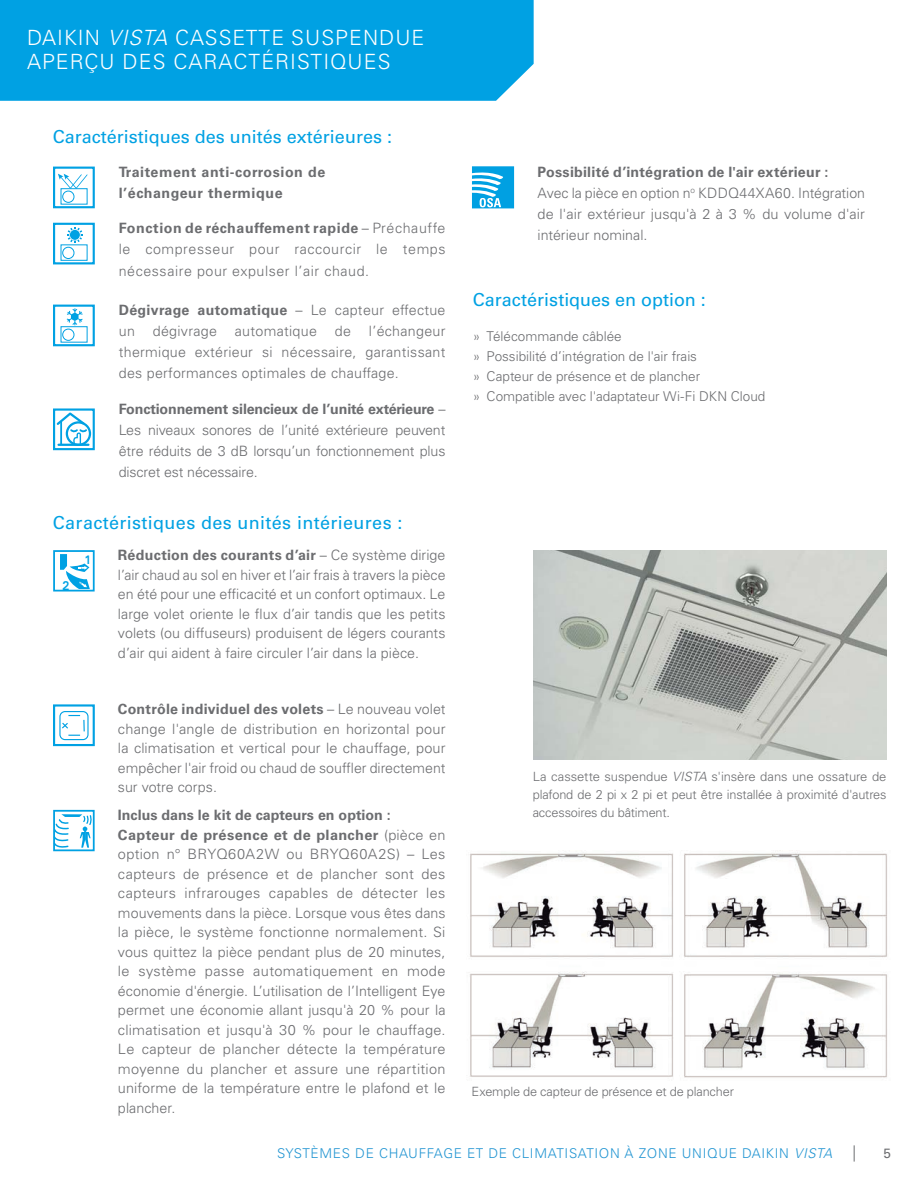
<style>
.page{position:relative;width:918px;height:1188px;background:#fff}
.page>*{position:absolute;margin:0;border:0;box-sizing:border-box;transform-origin:0 0}
.Title_Description{font:300 21px "Univers LT Pro 45";letter-spacing:.05em;color:#fff}
.Subhead_Level_2-blue{font:18px "Univers LT Pro 55 Roman";color:#00a1e3}
.Subhead_Level_2-blue-2{font:18px "Univers LT Pro 55 Roman";letter-spacing:.02em;color:#00a1e3}
.Body{font:300 14.25px/19.5px "Univers LT Pro 45";letter-spacing:.005em;color:#6c6d70;text-align:justify}
.Body-2{font:700 14.25px/21px "Univers LT Pro 65";letter-spacing:.02em;color:#6c6d70}
.Body-3{font:700 14.25px "Univers LT Pro 65";letter-spacing:.04em;color:#6c6d70}
.Body-4{font:700 14.25px "Univers LT Pro 65";color:#6c6d70}
.t1{font:300 13.5px "Univers LT Pro 45";color:#6c6d70}
.t2{font:300 13.5px "Univers LT Pro 45";letter-spacing:.05em;color:#2295d2}
.Pg{font:13.5px "Univers LT Pro 55 Roman";color:#6c6d70}
.Body-5{font:300 12.75px/18px "Univers LT Pro 45";letter-spacing:-.015em;color:#6c6d70;text-align:justify}
.t3{font:700 expanded 12.45px "Univers 63";color:#00a1e3;scale:.76 1}
.s1{font-style:italic}
.s2{font-family:"Univers LT Pro 65";font-weight:700}
.s3{font-family:"Univers LT Pro 45";font-weight:300}
</style>
<div class="page">
<svg style="left:854px;top:1145px;width:1px;height:17px"></svg>
<img style="left:534px;top:550px;width:352px;height:210px">
<img style="left:470px;top:851px;width:417px;height:227px">
<div style="left:53px;top:223px;width:42px;height:41px;border:2px solid #00a1e3"></div>
<div style="left:61px;top:244px;width:27px;height:17px;border:1px solid #00a1e3"></div>
<div style="left:62px;top:247px;width:12px;height:12px;border:1px solid #00a1e3;border-radius:50%"></div>
<svg style="left:67px;top:227px;width:16px;height:16px"></svg>
<div style="left:69px;top:229px;width:12px;height:12px;border:1px solid #fff;border-radius:50%"></div>
<div style="left:70px;top:230px;width:10px;height:10px;background:#00a1e3;border-radius:50%"></div>
<div style="left:53px;top:167px;width:42px;height:41px;border:2px solid #00a1e3"></div>
<div style="left:62px;top:191px;width:12px;height:12px;border:1px solid #00a1e3;border-radius:50%"></div>
<svg style="left:58px;top:174px;width:30px;height:15px"></svg>
<div style="left:53px;top:305px;width:42px;height:41px;border:2px solid #00a1e3"></div>
<div style="left:61px;top:326px;width:27px;height:17px;border:1px solid #00a1e3"></div>
<div style="left:62px;top:329px;width:12px;height:12px;border:1px solid #00a1e3;border-radius:50%"></div>
<svg style="left:66px;top:308px;width:17px;height:17px"></svg>
<div style="left:53px;top:408px;width:42px;height:42px;border:2px solid #00a1e3"></div>
<hr style="left:59px;top:444px;width:29px;height:2px;background:#00a1e3">
<div style="left:66px;top:421px;width:25px;height:25px;border:2px solid #00a1e3;border-radius:50%"></div>
<svg style="left:55px;top:414px;width:34px;height:31px"></svg>
<svg style="left:472px;top:166px;width:42px;height:42px"></svg>
<div style="left:53px;top:550px;width:42px;height:42px;border:2px solid #00a1e3"></div>
<svg style="left:60px;top:554px;width:30px;height:35px"></svg>
<div style="left:53px;top:704px;width:42px;height:42px;border:2px solid #00a1e3"></div>
<svg style="left:62px;top:715px;width:23px;height:21px"></svg>
<div style="left:59px;top:711px;width:30px;height:29px;border:1px solid #00a1e3;border-radius:5px"></div>
<div style="left:53px;top:810px;width:42px;height:41px;border:2px solid #00a1e3"></div>
<svg style="left:53px;top:814px;width:39px;height:35px"></svg>
<div style="left:0;top:0;width:534px;height:101px;background:#00a1e3"></div>
<p class="Title_Description" style="left:27px;top:24px;width:399px">DAIKIN <span class="s1">VISTA</span> CASSETTE SUSPENDUE</p>
<p class="Title_Description" style="left:27px;top:48px;width:365px">APERÇU DES CARACTÉRISTIQUES</p>
<p class="Subhead_Level_2-blue" style="left:53px;top:124px;width:341px">Caractéristiques des unités extérieures :</p>
<p class="Body-3" style="left:119px;top:162px;width:208px">Traitement anti-corrosion de</p>
<p class="Body-3" style="left:119px;top:183px;width:165px">l’échangeur thermique</p>
<p class="Body" style="left:119px;top:218px;width:328px;line-height:21px"><span class="s2">Fonction de réchauffement rapide</span> – Préchauffe le compresseur pour raccourcir le temps nécessaire pour expulser l’air chaud.</p>
<p class="Body-2" style="left:119px;top:298px;width:328px">Dégivrage automatique <span class="s3">– Le capteur effectue un</span></p>
<p class="Body" style="left:119px;top:320px;width:328px;line-height:21px;text-indent:250px">l’échangeur thermique extérieur si nécessaire, garantissant des performances optimales de chauffage.</p>
<p class="Body" style="left:119px;top:398px;width:328px;line-height:21px"><span class="s2">Fonctionnement silencieux de l’unité extérieure</span> – Les niveaux sonores de l’unité extérieure peuvent être réduits de 3 dB lorsqu’un fonctionnement plus discret est nécessaire.</p>
<p class="Body" style="left:153px;top:321px;width:66px">dégivrage</p>
<p class="Body" style="left:235px;top:321px;width:84px">automatique</p>
<p class="Body" style="left:335px;top:321px;width:18px">de</p>
<p class="Subhead_Level_2-blue-2" style="left:53px;top:510px;width:351px">Caractéristiques des unités intérieures :</p>
<p class="Body" style="left:118px;top:545px;width:329px"><span class="s2">Réduction des courants d’air</span> – Ce système dirige l’air chaud au sol en hiver et l’air frais à travers la pièce en été pour une efficacité et un confort optimaux. Le large volet oriente le flux d’air tandis que les petits volets (ou diffuseurs) produisent de légers courants d’air qui aident à faire circuler l’air dans la pièce.</p>
<p class="t3" style="left:85px;top:552px;width:11px">1</p>
<p class="t3" style="left:62px;top:578px;width:11px">2</p>
<p class="Body" style="left:118px;top:699px;width:329px"><span class="s2">Contrôle individuel des volets</span> – Le nouveau volet change l'angle de distribution en horizontal pour la climatisation et vertical pour le chauffage, pour empêcher l'air froid ou chaud de souffler directement sur votre corps.</p>
<p class="Body-4" style="left:118px;top:805px;width:274px">Inclus dans le kit de capteurs en option :</p>
<p class="Body" style="left:118px;top:824px;width:329px"><span class="s2">Capteur de présence et de plancher</span> (pièce en option n° BRYQ60A2W ou BRYQ60A2S) – Les capteurs de présence et de plancher sont des capteurs infrarouges capables de détecter les mouvements dans la pièce. Lorsque vous êtes dans la pièce, le système fonctionne normalement. Si vous quittez la pièce pendant plus de 20 minutes, le système passe automatiquement en mode économie d'énergie. L’utilisation de l’Intelligent Eye permet une économie allant jusqu'à 20 % pour la climatisation et jusqu'à 30 % pour le chauffage.<br>Le capteur de plancher détecte la température moyenne du plancher et assure une répartition uniforme de la température entre le plafond et le plancher.</p>
<p class="Body-2" style="left:538px;top:160px;width:292px">Possibilité d’intégration de l'air extérieur :</p>
<p class="Body" style="left:538px;top:182px;width:329px;line-height:21px">Avec la pièce en option n<sup>o</sup> KDDQ44XA60. Intégration de l'air extérieur jusqu'à 2 à 3 % du volume d'air intérieur nominal.</p>
<p class="Subhead_Level_2-blue" style="left:473px;top:287px;width:235px">Caractéristiques en option :</p>
<p class="t1" style="left:473px;top:327px;width:150px">» Télécommande câblée</p>
<p class="t1" style="left:473px;top:347px;width:226px">» Possibilité d’intégration de l'air frais</p>
<p class="t1" style="left:473px;top:367px;width:229px">» Capteur de présence et de plancher</p>
<p class="t1" style="left:473px;top:387px;width:294px">» Compatible avec l'adaptateur Wi-Fi DKN Cloud</p>
<p class="Body-5" style="left:533px;top:767px;width:355px">La cassette suspendue <span class="s1">VISTA</span> s'insère dans une ossature de plafond de 2 pi x 2 pi et peut être installée à proximité d'autres accessoires du bâtiment.</p>
<p class="Body-5" style="left:472px;top:1082px;width:264px">Exemple de capteur de présence et de plancher</p>
<p class="t2" style="left:277px;top:1145px;width:556px">SYSTÈMES DE CHAUFFAGE ET DE CLIMATISATION À ZONE UNIQUE DAIKIN <span class="s1">VISTA</span></p>
<p class="Pg" style="left:883px;top:1144px;width:9px">5</p>
</div>
